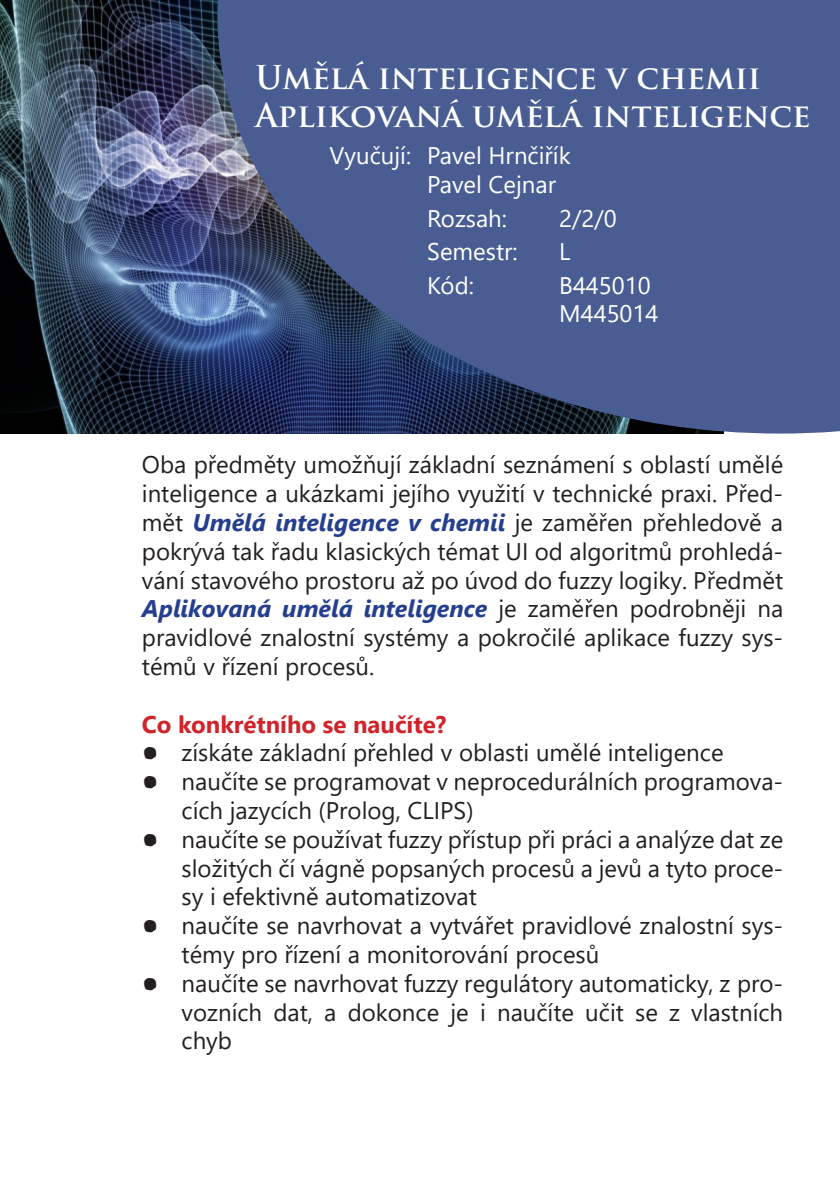
<style>
.page{position:relative;width:840px;height:1191px;background:#fff}
.page>*{position:absolute;margin:0;border:0;box-sizing:border-box;transform-origin:0 0}
.t1{font:700 32px "Trajan Pro";color:#fff}
.t2{font:28px/28.8px "Segoe Print";color:#231f20}
.Body{font:24px/28.8px "Segoe UI";color:#231f20;text-align:justify}
.t3{font:24px "Segoe UI";color:#fff}
.Nadpis_1{font:700 24px "Segoe UI";color:#d1232a}
.s1{font-weight:700;font-style:italic;color:#253f8e}
</style>
<div class="page">
<img style="left:0;top:0;width:217px;height:433px">
<svg style="left:217px;top:0;width:622px;height:433px;background:#435688"></svg>
<p class="t1" style="left:255px;top:57px;width:506px">Umělá inteligence v chemii</p>
<p class="t1" style="left:255px;top:96px;width:556px">Aplikovaná umělá inteligence</p>
<p class="t3" style="left:329px;top:133px;width:83px">Vyučují:</p>
<p class="t3" style="left:427px;top:133px;width:145px">Pavel Hrnčiřík</p>
<p class="t3" style="left:427px;top:162px;width:130px">Pavel Cejnar</p>
<p class="t3" style="left:427px;top:195px;width:81px">Rozsah:</p>
<p class="t3" style="left:559px;top:195px;width:59px">2/2/0</p>
<p class="t3" style="left:427px;top:229px;width:92px">Semestr:</p>
<p class="t3" style="left:559px;top:229px;width:13px">L</p>
<p class="t3" style="left:427px;top:262px;width:48px">Kód:</p>
<p class="t3" style="left:559px;top:262px;width:93px">B445010</p>
<p class="t3" style="left:559px;top:291px;width:101px">M445014</p>
<p class="Body" style="left:142px;top:448px;width:642px">Oba předměty umožňují základní seznámení s oblastí umělé inteligence a ukázkami jejího využití v technické praxi. Před&shy;mět <span class="s1">Umělá inteligence v chemii</span> je zaměřen přehledově a pokrývá tak řadu klasických témat UI od algoritmů prohledá&shy;vání stavového prostoru až po úvod do fuzzy logiky. Předmět <span class="s1">Aplikovaná umělá inteligence</span> je zaměřen podrobněji na pravidlové znalostní systémy a pokročilé aplikace fuzzy sys&shy;témů v řízení procesů.</p>
<p class="Nadpis_1" style="left:142px;top:701px;width:306px">Co konkrétního se naučíte?</p>
<p class="Body" style="left:181px;top:736px;width:543px">získáte základní přehled v oblasti umělé inteligence</p>
<p class="Body" style="left:181px;top:765px;width:602px">naučíte se programovat v neprocedurálních programova&shy;cích jazycích (Prolog, CLIPS)</p>
<p class="Body" style="left:181px;top:822px;width:602px">naučíte se používat fuzzy přístup při práci a analýze dat ze složitých čí vágně popsaných procesů a jevů a tyto proce&shy;sy i efektivně automatizovat</p>
<p class="Body" style="left:181px;top:909px;width:602px">naučíte se navrhovat a vytvářet pravidlové znalostní sys&shy;témy pro řízení a monitorování procesů</p>
<p class="Body" style="left:181px;top:966px;width:602px">naučíte se navrhovat fuzzy regulátory automaticky, z pro&shy;vozních dat, a dokonce je i naučíte učit se z vlastních chyb</p>
<p class="t2" style="left:142px;top:736px;width:18px">● ●</p>
<p class="t2" style="left:142px;top:823px;width:18px">●</p>
<p class="t2" style="left:142px;top:895px;width:18px;line-height:57.6px">● ●</p>
</div>
